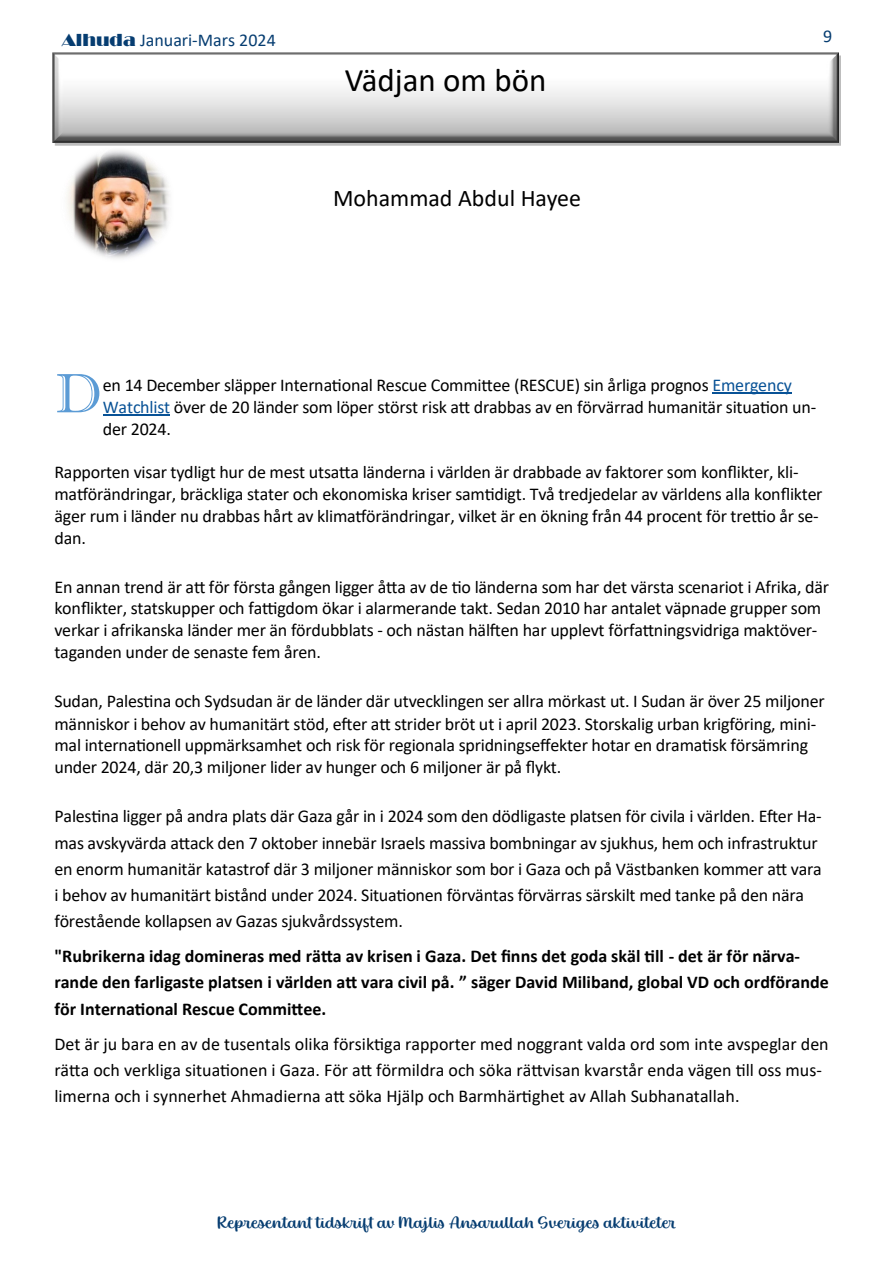
<style>
.page{position:relative;width:893px;height:1263px;background:#fff}
.page>*{position:absolute;margin:0;border:0;box-sizing:border-box;transform-origin:0 0}
.t1{font:55.5px "Imprint MT Shadow";color:#5b9bd5}
.t2{font:33px "Calibri";color:#000}
.t3{font:24px "Calibri";color:#000}
.t4{font:18px/21.9px "Calibri";letter-spacing:-.01em;color:#000}
.t5{font:700 18px/26.2px "Calibri";color:#000}
.t6{font:18px "Baguet Script";color:#063d71}
.t7{font:18px "Calibri";color:#063d71}
.s1{font-family:"Broadway"}
.s2{color:#085296}
</style>
<div class="page">
<img style="left:53px;top:53px;width:786px;height:90px">
<hr style="left:712px;top:393px;width:79px;height:1px;background:#085296">
<hr style="left:103px;top:415px;width:67px;height:1px;background:#085296">
<img style="left:67px;top:150px;width:103px;height:109px">
<p class="t7" style="left:62px;top:33px;width:215px"><span class="s1">Alhuda</span> Januari-Mars 2024</p>
<p class="t7" style="left:823px;top:28px;width:11px">9</p>
<h2 class="t2" style="left:345px;top:66px;width:203px">Vädjan om bön</h2>
<h3 class="t3" style="left:333px;top:188px;width:250px">Mohammad Abdul Hayee</h3>
<h1 class="t1" style="left:54px;top:361px;width:49px">D</h1>
<p class="t4" style="left:103px;top:375px;width:715px">en 14 December släpper International Rescue Committee (RESCUE) sin årliga prognos <span class="s2">Emergency<br>Watchlist</span> över de 20 länder som löper störst risk att drabbas av en förvärrad humanitär situation un&shy;der 2024.</p>
<p class="t4" style="left:54px;top:462px;width:770px">Rapporten visar tydligt hur de mest utsatta länderna i världen är drabbade av faktorer som konflikter, kli&shy;matförändringar, bräckliga stater och ekonomiska kriser samtidigt. Två tredjedelar av världens alla konflikter äger rum i länder nu drabbas hårt av klimatförändringar, vilket är en ökning från 44 procent för trettio år se&shy;dan.</p>
<p class="t4" style="left:54px;top:577px;width:776px">En annan trend är att för första gången ligger åtta av de tio länderna som har det värsta scenariot i Afrika, där konflikter, statskupper och fattigdom ökar i alarmerande takt. Sedan 2010 har antalet väpnade grupper som verkar i afrikanska länder mer än fördubblats - och nästan hälften har upplevt författningsvidriga maktöver&shy;taganden under de senaste fem åren.</p>
<p class="t4" style="left:54px;top:692px;width:772px">Sudan, Palestina och Sydsudan är de länder där utvecklingen ser allra mörkast ut. I Sudan är över 25 miljoner människor i behov av humanitärt stöd, efter att strider bröt ut i april 2023. Storskalig urban krigföring, mini&shy;mal internationell uppmärksamhet och risk för regionala spridningseffekter hotar en dramatisk försämring under 2024, där 20,3 miljoner lider av hunger och 6 miljoner är på flykt.</p>
<p class="t4" style="left:54px;top:805px;width:769px;line-height:26.1px">Palestina ligger på andra plats där Gaza går in i 2024 som den dödligaste platsen för civila i världen. Efter Ha&shy;mas avskyvärda attack den 7 oktober innebär Israels massiva bombningar av sjukhus, hem och infrastruktur en enorm humanitär katastrof där 3 miljoner människor som bor i Gaza och på Västbanken kommer att vara i behov av humanitärt bistånd under 2024. Situationen förväntas förvärras särskilt med tanke på den nära förestående kollapsen av Gazas sjukvårdssystem.</p>
<p class="t5" style="left:54px;top:944px;width:776px">"Rubrikerna idag domineras med rätta av krisen i Gaza. Det finns det goda skäl till - det är för närva&shy;rande den farligaste platsen i världen att vara civil på. ” säger David Miliband, global VD och ordförande för International Rescue Committee.</p>
<p class="t4" style="left:54px;top:1032px;width:776px;line-height:26.1px">Det är ju bara en av de tusentals olika försiktiga rapporter med noggrant valda ord som inte avspeglar den rätta och verkliga situationen i Gaza. För att förmildra och söka rättvisan kvarstår enda vägen till oss mus&shy;limerna och i synnerhet Ahmadierna att söka Hjälp och Barmhärtighet av Allah Subhanatallah.</p>
<p class="t6" style="left:218px;top:1212px;width:460px">Representant tidskrift av Majlis Ansarullah Sveriges aktiviteter</p>
</div>
